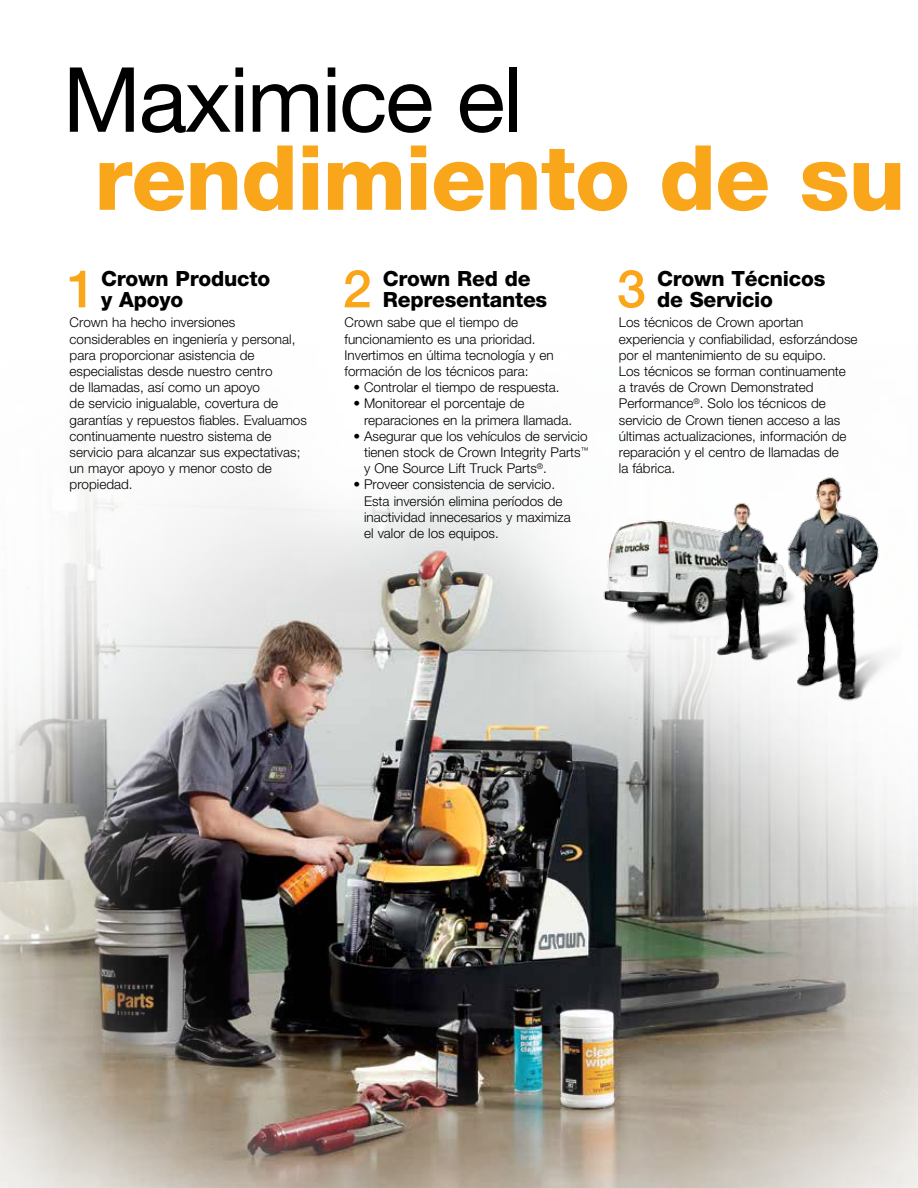
<style>
.page{position:relative;width:918px;height:1188px;background:#fff}
.page>*{position:absolute;margin:0;border:0;box-sizing:border-box;transform-origin:0 0}
.t1{font:800 90px "Helvetica Neue LT Std";letter-spacing:-.01em;color:#faa61a}
.t2{font:90px "Helvetica Neue LT Std";letter-spacing:-.025em;color:#000}
.t3{font:500 52.35px "Helvetica Neue LT Std";color:#faa61a}
.t4{font:800 21px/21px "Helvetica Neue LT Std";letter-spacing:-.01em;color:#000}
.t5{font:300 13.5px/16.2px "Helvetica Neue LT Std";color:#000}
</style>
<div class="page">
<img style="left:0;top:466px;width:918px;height:722px">
<img style="left:583px;top:469px;width:318px;height:240px">
<img style="left:910px;top:466px;width:8px;height:243px">
<h1 class="t2" style="left:63px;top:46px;width:462px">Maximice el</h1>
<h1 class="t1" style="left:94px;top:124px;width:813px">rendimiento de su</h1>
<h2 class="t3" style="left:67px;top:258px;width:31px">1</h2>
<h2 class="t3" style="left:343px;top:258px;width:31px">2</h2>
<h2 class="t3" style="left:617px;top:258px;width:31px">3</h2>
<h3 class="t4" style="left:101px;top:268px;width:171px">Crown Producto y Apoyo</h3>
<h3 class="t4" style="left:383px;top:268px;width:166px">Crown Red de<br>Representantes</h3>
<h3 class="t4" style="left:657px;top:268px;width:170px">Crown Técnicos</h3>
<h3 class="t4" style="left:657px;top:289px;width:118px">de Servicio</h3>
<p class="t5" style="left:70px;top:314px;width:239px">Crown ha hecho inversiones considerables en ingeniería y personal, para proporcionar asistencia de especialistas desde nuestro centro<br>de llamadas, así como un apoyo<br>de servicio inigualable, covertura de garantías y repuestos fiables. Evaluamos continuamente nuestro sistema de servicio para alcanzar sus expectativas; un mayor apoyo y menor costo de propiedad.</p>
<p class="t5" style="left:345px;top:314px;width:211px">Crown sabe que el tiempo de funcionamiento es una prioridad.<br>Invertimos en última tecnología y en formación de los técnicos para:</p>
<p class="t5" style="left:354px;top:379px;width:208px">• Controlar el tiempo de respuesta.</p>
<p class="t5" style="left:364px;top:395px;width:210px;text-indent:-11px">• Monitorear el porcentaje de reparaciones en la primera llamada.</p>
<p class="t5" style="left:364px;top:428px;width:226px;text-align:justify;text-indent:-10px">• Asegurar que los vehículos de servicio tienen stock de Crown Integrity Parts<sup>™ </sup>y One Source Lift Truck Parts<sup>®</sup>.</p>
<p class="t5" style="left:364px;top:476px;width:208px;text-indent:-11px">• Proveer consistencia de servicio.<br>Esta inversión elimina períodos de inactividad innecesarios y maximiza el valor de los equipos.</p>
<p class="t5" style="left:619px;top:314px;width:240px">Los técnicos de Crown aportan experiencia y confiabilidad, esforzándose por el mantenimiento de su equipo.<br>Los técnicos se forman continuamente<br>a través de Crown Demonstrated Performance<sup>®</sup>. Solo los técnicos de servicio de Crown tienen acceso a las últimas actualizaciones, información de reparación y el centro de llamadas de<br>la fábrica.</p>
</div>
